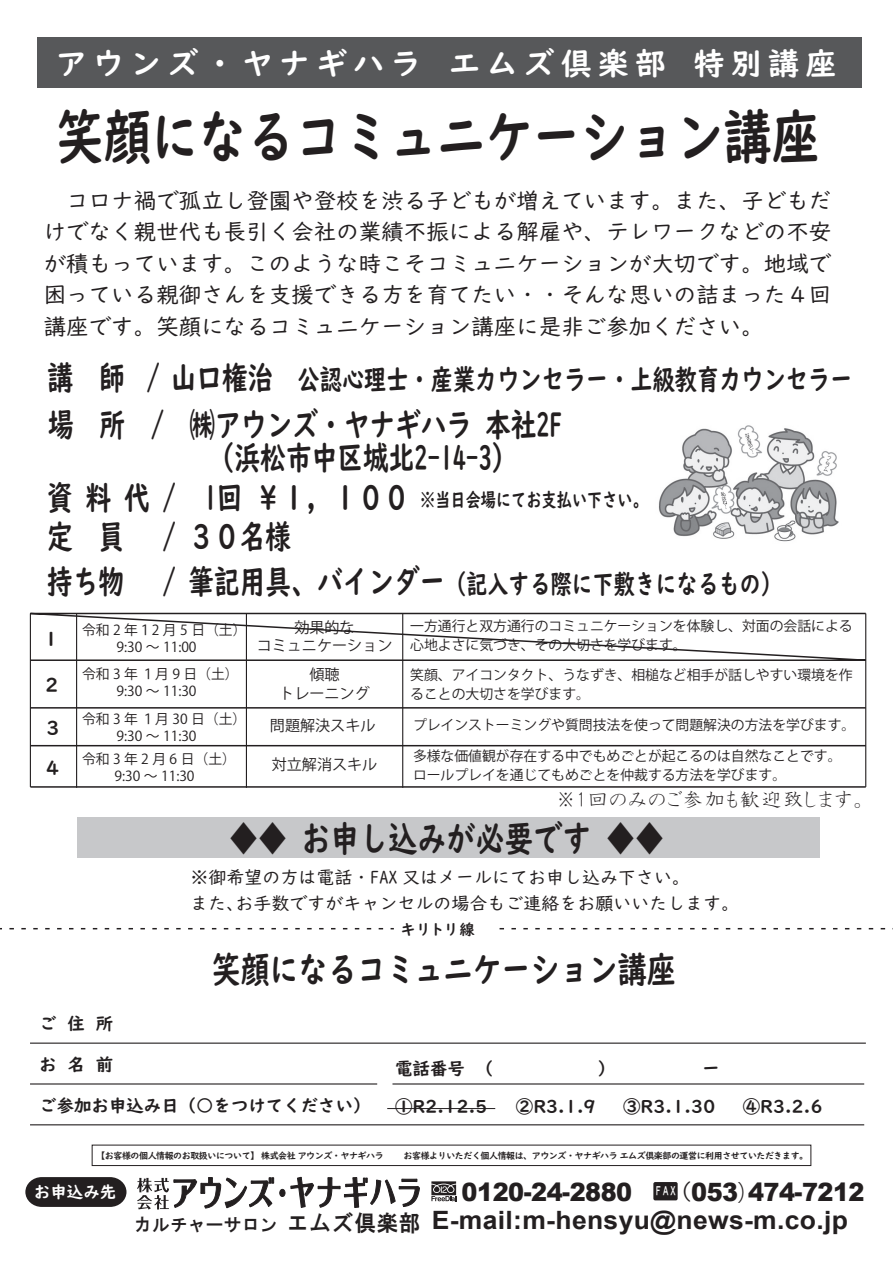
<style>
.page{position:relative;width:893px;height:1263px;background:#fff}
.page>*{position:absolute;margin:0;border:0;box-sizing:border-box;transform-origin:0 0}
.t1{font:59.4px "UD Digi Kyokasho N B";color:#231f20;scale:.8 1}
.t2{font:36.15px "UD Digi Kyokasho N B";color:#231f20;scale:.8 1}
.t3{font:33px/33px "UD Digi Kyokasho N B";color:#231f20;text-align:center;scale:.78 1}
.t4{font:30.9px "UD Digi Kyokasho N B";letter-spacing:.2em;color:#fff}
.t5{font:28.5px "UD Digi Kyokasho N B";color:#231f20;scale:.78 1}
.t6{font:27px "UD Digi Kyokasho N B";color:#231f20;scale:.78 1}
.t7{font:700 25.2px "Arial";letter-spacing:.015em;color:#231f20;scale:1.05 1}
.t8{font:900 25.2px "Arial";letter-spacing:-.02em;color:#231f20;scale:.95 1}
.t9{font:22.5px/31.5px "UD Digi Kyokasho N R";color:#231f20;text-align:justify}
.t10{font:21px "HGP Kyokashotai";letter-spacing:.025em;color:#231f20}
.t11{font:19.5px "UD Digi Kyokasho N B";color:#231f20;scale:.78 1}
.t12{font:18.9px/39.6px "UD Digi Kyokasho NK B";color:#231f20}
.t13{font:18px/25.5px "UD Digi Kyokasho N R";color:#231f20}
.t14{font:17.4px "UD Digi Kyokasho NP B";color:#231f20}
.t15{font:16.5px "UD Digi Kyokasho N B";color:#fff}
.t16{font:15.15px/18.9px "Koz Go Pr 6 N";color:#231f20;text-align:center}
.t17{font:14.85px "UD Digi Kyokasho NK B";letter-spacing:.2em;color:#231f20}
.t18{font:13.8px/18.9px "Koz Go Pr 6 N";color:#231f20}
.t19{font:13.8px/17px "Koz Go Pr 6 N";letter-spacing:.25em;color:#231f20}
.t20{font:9px "UD Digi Kyokasho NP B";letter-spacing:-.05em;color:#231f20}
.s1{font-size:33px}
.s2{font-family:"HG Gothic E";font-weight:400;font-size:18px}
.s3{font-family:"HG Gothic E";font-weight:400;font-size:22.5px}
.s4{font-family:"Koz Go Pr 6 N";font-weight:400}
.s5{font-family:"UD Digi Kyokasho N R";font-weight:400;font-size:22.35px}
.s6{font-family:"Koz Go Pr 6 N";font-weight:400;font-size:22.5px}
</style>
<div class="page">
<hr style="left:30px;top:1042px;width:836px;height:2px;background:#231f20">
<hr style="left:30px;top:1083px;width:347px;height:1px;background:#231f20">
<hr style="left:30px;top:1124px;width:834px;height:1px;background:#231f20">
<svg style="left:500px;top:928px;width:393px;height:1px"></svg>
<svg style="left:0;top:928px;width:394px;height:1px"></svg>
<div style="left:92px;top:1145px;width:719px;height:21px;border:1px solid #231f20"></div>
<svg style="left:25px;top:1177px;width:101px;height:30px"></svg>
<svg style="left:431px;top:1181px;width:25px;height:20px"></svg>
<div style="left:653px;top:1182px;width:25px;height:18px;background:#231f20;border-radius:2px"></div>
<svg style="left:280px;top:1164px;width:140px;height:44px"></svg>
<div style="left:279px;top:1189px;width:6px;height:8px;border:1px solid #231f20;border-radius:50%"></div>
<svg style="left:137px;top:1177px;width:137px;height:32px"></svg>
<div style="left:38px;top:38px;width:824px;height:50px;background:#57585a"></div>
<div style="left:77px;top:818px;width:742px;height:40px;background:#c7c8ca"></div>
<hr style="left:865px;top:613px;width:1px;height:174px;background:#231f20">
<hr style="left:30px;top:613px;width:1px;height:174px;background:#231f20">
<svg style="left:29px;top:612px;width:838px;height:50px"></svg>
<hr style="left:30px;top:745px;width:836px;height:1px;background:#231f20">
<hr style="left:30px;top:707px;width:836px;height:2px;background:#231f20">
<hr style="left:76px;top:613px;width:1px;height:175px;background:#231f20">
<hr style="left:246px;top:613px;width:1px;height:175px;background:#231f20">
<hr style="left:402px;top:613px;width:1px;height:175px;background:#231f20">
<hr style="left:30px;top:786px;width:836px;height:2px;background:#231f20">
<hr style="left:392px;top:1083px;width:472px;height:1px;background:#231f20">
<img style="left:659px;top:425px;width:180px;height:117px">
<h3 class="t4" style="left:56px;top:45px;width:782px">アウンズ・ヤナギハラ エムズ倶楽部 特別講座</h3>
<h1 class="t1" style="left:56px;top:101px;width:956px">笑顔になるコミュニケーション講座</h1>
<h3 class="t9" style="left:44px;top:185px;width:789px">　コロナ禍で孤立し登園や登校を渋る子どもが増えています。また、子どもだけでなく親世代も長引く会社の業績不振による解雇や、テレワークなどの不安が積もっています。このような時こそコミュニケーションが大切です。地域で困っている親御さんを支援できる方を育てたい・・そんな思いの詰まった４回講座です。笑顔になるコミュニケーション講座に是非ご参加ください。</h3>
<h3 class="t5" style="left:48px;top:362px;width:1033px"><span class="s1">講 師 / 山口権治</span> 公認心理士・産業カウンセラー・上級教育カウンセラー</h3>
<h3 class="t3" style="left:48px;top:408px;width:660px">場 所 / ㈱アウンズ・ヤナギハラ 本社2F　　　 （浜松市中区城北2-14-3）</h3>
<h3 class="t3" style="left:47px;top:478px;width:466px;line-height:39.6px;text-align:left">資 料 代 / 1回 ￥１，１００定 員 / ３０名様</h3>
<h3 class="t11" style="left:420px;top:488px;width:294px">※当日会場にてお支払い下さい。</h3>
<h3 class="t6" style="left:47px;top:568px;width:943px"><span class="s1">持ち物 / 筆記用具、バインダー</span>（記入する際に下敷きになるもの）</h3>
<h3 class="t12" style="left:45px;top:620px;width:15px">１</h3>
<h3 class="t12" style="left:45px;top:665px;width:15px">2</h3>
<h3 class="t12" style="left:46px;top:708px;width:15px">3<br>4</h3>
<p class="t18" style="left:116px;top:621px;width:132px;line-height:17px;text-indent:-34px">令和 2 年１2 月 5 日（土）<br>9:30 ～ 11:00</p>
<p class="t18" style="left:82px;top:666px;width:158px;line-height:17px;text-align:center">令和 3 年 １月 9 日（土）<br>9:30 ～ 11:30</p>
<p class="t18" style="left:116px;top:711px;width:131px;line-height:17px;text-indent:-34px">令和 3 年 １月 30 日（土）<br>9:30 ～ 11:30</p>
<p class="t19" style="left:114px;top:751px;width:123px;text-indent:-32px">令和3年 2月6日（土）<br>9:30 ～ 11:30</p>
<p class="t16" style="left:257px;top:618px;width:137px">効果的な<br>コミュニケーション</p>
<p class="t16" style="left:279px;top:665px;width:92px">傾聴<br>トレーニング</p>
<p class="t16" style="left:270px;top:716px;width:107px">問題解決スキル</p>
<p class="t16" style="left:272px;top:756px;width:107px">対立解消スキル</p>
<p class="t18" style="left:410px;top:617px;width:444px">一方通行と双方通行のコミュニケーションを体験し、対面の会話による心地よさに気づき、その大切さを学びます。</p>
<p class="t18" style="left:410px;top:666px;width:444px">笑顔、アイコンタクト、うなずき、相槌など相手が話しやすい環境を作ることの大切さを学びます。</p>
<p class="t18" style="left:413px;top:716px;width:444px">プレインストーミングや質問技法を使って問題解決の方法を学びます。</p>
<p class="t18" style="left:413px;top:747px;width:430px">多様な価値観が存在する中でもめごとが起こるのは自然なことです。ロールプレイを通じてもめごとを仲裁する方法を学びます。</p>
<h3 class="t10" style="left:555px;top:789px;width:313px">※1回のみのご参加も歓迎致します。</h3>
<h2 class="t2" style="left:229px;top:817px;width:545px">◆◆ お申し込みが必要です ◆◆</h2>
<h3 class="t13" style="left:191px;top:865px;width:551px">※御希望の方は電話・FAX 又はメールにてお申し込み下さい。<br>また、お手数ですがキャンセルの場合もご連絡をお願いいたします。</h3>
<p class="t17" style="left:402px;top:921px;width:74px">キリトリ線</p>
<h2 class="t2" style="left:212px;top:948px;width:582px">笑顔になるコミュニケーション講座</h2>
<p class="t14" style="left:39px;top:1013px;width:76px">ご 住 所</p>
<p class="t14" style="left:39px;top:1095px;width:333px">ご参加お申込み日（○をつけてください）</p>
<p class="t14" style="left:395px;top:1096px;width:202px">①R2.12.5　 ②R3.1.9</p>
<p class="t14" style="left:623px;top:1096px;width:94px">③R3.1.30</p>
<p class="t14" style="left:743px;top:1096px;width:82px">④R3.2.6</p>
<p class="t20" style="left:96px;top:1150px;width:297px">【お客様の個人情報のお取扱いについて】 株式会社 アウンズ・ヤナギハラ　</p>
<p class="t20" style="left:404px;top:1150px;width:406px">お客様よりいただく個人情報は、アウンズ・ヤナギハラ エムズ倶楽部の運営に利用させていただきます。</p>
<p class="t15" style="left:34px;top:1182px;width:84px">お申込み先</p>
<h3 class="t7" style="left:135px;top:1203px;width:681px"><span class="s2">カルチャーサロン</span> <span class="s3">エムズ倶楽部</span> E-mail:m-hensyu@news-m.co.jp</h3>
<h3 class="t8" style="left:462px;top:1173px;width:426px">0120-24-2880<span class="s4">　</span><sup>ＦＡＸ</sup><span class="s5">（</span>053<span class="s6">）</span>474-7212</h3>
</div>
